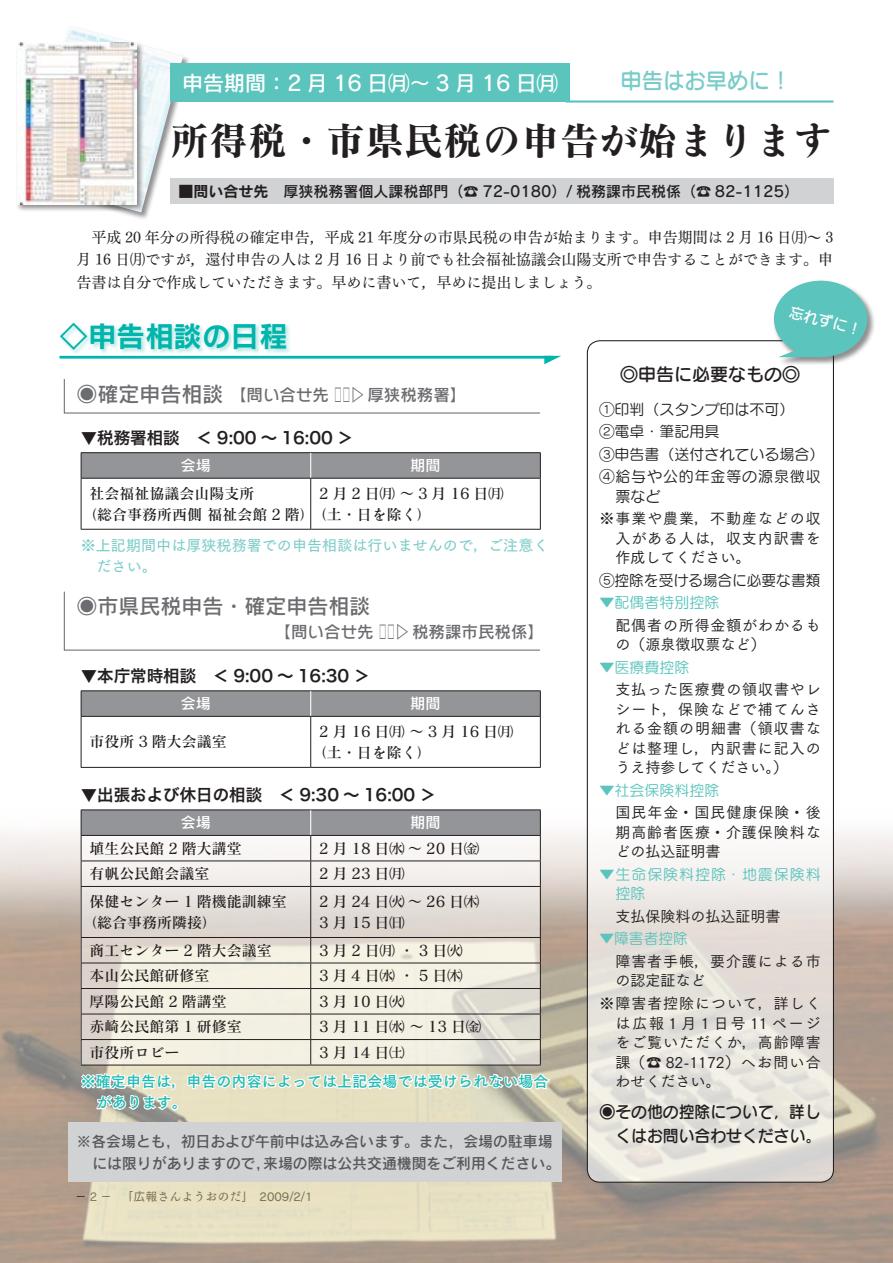
<style>
.page{position:relative;width:893px;height:1263px;background:#fff}
.page>*{position:absolute;margin:0;border:0;box-sizing:border-box;transform-origin:0 0}
.t1{font:39px "Matisse V Pro B";color:#231f20}
.t2{font:28.5px "Rodin NTLG Pro B";color:#00b5ac}
.t3{font:22.5px "Seurat Pro DB";color:#7accc8;scale:.95 1}
.t4{font:21px "Rodin Pro DB";color:#fff}
.t5{font:21px "Rodin NTLG Pro DB";color:#6c6d70}
.t6{font:18px "Seurat Pro DB";color:#231f20}
.t7{font:16.5px "Hira Kaku Pro W6";color:#231f20}
.t8{font:16.5px "Rodin NTLG Pro DB";color:#6c6d70}
.t9{font:16.5px/24px "Seurat Pro DB";color:#231f20;text-align:right;scale:.96 1}
.t10{font:15px/19.5px "Tsuku Go Pro M";letter-spacing:.06em;color:#231f20;text-align:justify}
.t11{font:15px/21px "Matisse V Pro DB";color:#231f20}
.t12{font:15px/22.5px "Tsuku Min Pro M";color:#231f20;text-align:justify}
.t13{font:15px/21px "Matisse V Pro DB";letter-spacing:.25em;color:#231f20}
.t14{font:15px/22.5px "Seurat Pro M";color:#231f20}
.t15{font:15px/21.1px "Rodin Pro DB";color:#57585a}
.t16{font:15px "Rodin Pro DB";color:#231f20}
.t17{font:15px/21.1px "Tsuku Go Pro B";letter-spacing:.005em;color:#22bcb5}
.t18{font:15px/21.1px "Tsuku Go Pro D";letter-spacing:.005em;color:#7accc8}
.t19{font:15px "Seurat Pro M";color:#5ac4bd}
.t20{font:15px/19.5px "Seurat Pro M";letter-spacing:.06em;color:#5ac4bd}
.t21{font:15px "Rodin NTLG Pro DB";color:#fff}
.t22{font:15px "Tsuku Go Pro M";color:#231f20}
.t23{font:15px "Seurat Pro DB";color:#fff}
.t24{font:12px "Antic Cezanne Pro M";color:#231f20}
.s1{font-family:"Rodin Pro B"}
.s2{font-size:21px}
.s3{font-family:"Rodin Pro DB"}
</style>
<div class="page">
<img style="left:0;top:808px;width:893px;height:455px">
<div style="left:68px;top:1123px;width:493px;height:59px;background:#d1d2d4"></div>
<svg style="left:82px;top:887px;width:458px;height:178px;background:#e3ddd7"></svg>
<svg style="left:587px;top:341px;width:246px;height:841px"></svg>
<div style="left:25px;top:24px;width:165px;height:195px;background:#231f20;opacity:.5"></div>
<img style="left:26px;top:26px;width:157px;height:186px">
<div style="left:15px;top:41px;width:129px;height:170px;background:#231f20;opacity:.5"></div>
<img style="left:17px;top:43px;width:119px;height:161px">
<div style="left:170px;top:64px;width:400px;height:38px;background:#5ac4bd"></div>
<div style="left:170px;top:179px;width:663px;height:25px;background:#d1d2d4"></div>
<hr style="left:566px;top:100px;width:267px;height:3px;background:#5ac4bd">
<div style="left:59px;top:321px;width:233px;height:34px;background:#00a99d;opacity:.3"></div>
<hr style="left:81px;top:452px;width:230px;height:1px;background:#231f20">
<hr style="left:311px;top:452px;width:230px;height:1px;background:#231f20">
<hr style="left:81px;top:478px;width:1px;height:51px;background:#231f20">
<hr style="left:540px;top:478px;width:1px;height:51px;background:#231f20">
<hr style="left:81px;top:529px;width:230px;height:1px;background:#231f20">
<hr style="left:311px;top:529px;width:230px;height:1px;background:#231f20">
<svg style="left:81px;top:453px;width:460px;height:25px;background:#909295"></svg>
<hr style="left:81px;top:478px;width:230px;height:1px;background:#231f20">
<hr style="left:311px;top:478px;width:230px;height:1px;background:#231f20">
<hr style="left:310px;top:478px;width:1px;height:51px;background:#231f20">
<hr style="left:60px;top:356px;width:493px;height:3px;background:#00b5ac">
<svg style="left:544px;top:356px;width:17px;height:8px"></svg>
<hr style="left:81px;top:690px;width:230px;height:1px;background:#231f20">
<hr style="left:311px;top:690px;width:230px;height:1px;background:#231f20">
<hr style="left:81px;top:717px;width:1px;height:50px;background:#231f20">
<hr style="left:540px;top:717px;width:1px;height:50px;background:#231f20">
<hr style="left:81px;top:767px;width:230px;height:1px;background:#231f20">
<hr style="left:311px;top:767px;width:230px;height:1px;background:#231f20">
<svg style="left:81px;top:691px;width:460px;height:25px;background:#909295"></svg>
<hr style="left:81px;top:716px;width:230px;height:1px;background:#231f20">
<hr style="left:311px;top:716px;width:230px;height:1px;background:#231f20">
<hr style="left:310px;top:717px;width:1px;height:50px;background:#231f20">
<hr style="left:81px;top:809px;width:230px;height:1px;background:#231f20">
<hr style="left:311px;top:809px;width:230px;height:1px;background:#231f20">
<hr style="left:81px;top:886px;width:230px;height:1px;background:#231f20">
<hr style="left:81px;top:887px;width:1px;height:50px;background:#231f20">
<hr style="left:311px;top:886px;width:230px;height:1px;background:#231f20">
<hr style="left:540px;top:887px;width:1px;height:50px;background:#231f20">
<hr style="left:81px;top:937px;width:230px;height:1px;background:#231f20">
<hr style="left:311px;top:937px;width:230px;height:1px;background:#231f20">
<hr style="left:81px;top:963px;width:230px;height:1px;background:#231f20">
<hr style="left:81px;top:988px;width:230px;height:1px;background:#231f20">
<hr style="left:81px;top:1014px;width:230px;height:1px;background:#231f20">
<hr style="left:81px;top:1039px;width:230px;height:1px;background:#231f20">
<hr style="left:81px;top:1065px;width:230px;height:1px;background:#231f20">
<svg style="left:81px;top:810px;width:460px;height:76px"></svg>
<hr style="left:310px;top:887px;width:1px;height:50px;background:#231f20">
<svg style="left:186px;top:938px;width:364px;height:185px;background:#e4e0d0"></svg>
<div style="left:171px;top:1104px;width:7px;height:6px;border:2px solid #fff;border-radius:50%"></div>
<svg style="left:79px;top:938px;width:98px;height:185px;background:#dad4c9"></svg>
<svg style="left:63px;top:379px;width:477px;height:35px"></svg>
<svg style="left:63px;top:591px;width:477px;height:60px"></svg>
<div style="left:772px;top:279px;width:103px;height:86px;background:#231f20;opacity:.5"></div>
<div style="left:774px;top:281px;width:93px;height:76px;background:#5ac4bd;border-radius:50%"></div>
<svg style="left:778px;top:340px;width:35px;height:17px"></svg>
<svg style="left:620px;top:100px;width:150px;height:79px"></svg>
<h3 class="t4" style="left:182px;top:69px;width:377px">申告期間：2 月 16 日㈪〜 3 月 16 日㈪</h3>
<h3 class="t3" style="left:620px;top:66px;width:181px">申告はお早めに！</h3>
<h1 class="t1" style="left:170px;top:115px;width:664px">所得税・市県民税の申告が始まります</h1>
<p class="t16" style="left:179px;top:181px;width:622px"><span class="s1">■問い合せ先</span> 厚狭税務署個人課税部門（☎ 72-0180）/ 税務課市民税係（☎ 82-1125）</p>
<p class="t12" style="left:77px;top:224px;width:758px">　平成 20 年分の所得税の確定申告，平成 21 年度分の市県民税の申告が始まります。申告期間は 2 月 16 日㈪〜 3月 16 日㈪ですが，還付申告の人は 2 月 16 日より前でも社会福祉協議会山陽支所で申告することができます。申告書は自分で作成していただきます。早めに書いて，早めに提出しましょう。</p>
<h2 class="t2" style="left:60px;top:317px;width:229px">◇申告相談の日程</h2>
<p class="t8" style="left:77px;top:383px;width:391px"><span class="s2">◉確定申告相談</span>【問い合せ先 □ □<span class="s3">▷</span>厚狭税務署】</p>
<p class="t7" style="left:81px;top:423px;width:274px">▼税務署相談　＜ 9:00 〜 16:00 ＞</p>
<p class="t21" style="left:181px;top:455px;width:31px">会場</p>
<p class="t21" style="left:411px;top:455px;width:31px">期間</p>
<p class="t11" style="left:82px;top:482px;width:234px;text-indent:8px">社会福祉協議会山陽支所<br>（総合事務所西側 福祉会館 2 階）</p>
<p class="t13" style="left:312px;top:482px;width:193px;text-indent:8px">2月2日㈪〜3月16日㈪（土・日を除く）</p>
<p class="t18" style="left:97px;top:533px;width:453px;text-indent:-16px">※上記期間中は厚狭税務署での申告相談は行いませんので，ご注意ください。</p>
<h3 class="t5" style="left:77px;top:592px;width:296px">◉市県民税申告・確定申告相談</h3>
<p class="t8" style="left:275px;top:621px;width:271px">【問い合せ先 □ □<span class="s3">▷</span>税務課市民税係】</p>
<p class="t7" style="left:81px;top:661px;width:291px">▼本庁常時相談　＜ 9:00 〜 16:30 ＞</p>
<p class="t21" style="left:181px;top:694px;width:31px">会場</p>
<p class="t21" style="left:411px;top:694px;width:31px">期間</p>
<p class="t11" style="left:90px;top:731px;width:139px">市役所 3 階大会議室</p>
<p class="t13" style="left:312px;top:720px;width:203px;text-indent:8px">2月16日㈪〜3月16日㈪（土・日を除く）</p>
<p class="t7" style="left:81px;top:780px;width:357px">▼出張および休日の相談　＜ 9:30 〜 16:00 ＞</p>
<p class="t21" style="left:181px;top:813px;width:31px">会場</p>
<p class="t21" style="left:411px;top:813px;width:31px">期間</p>
<p class="t11" style="left:90px;top:837px;width:154px">埴生公民館 2 階大講堂</p>
<p class="t13" style="left:319px;top:837px;width:162px">2月18日㈬〜20日㈮</p>
<p class="t11" style="left:90px;top:859px;width:199px;line-height:27.8px">有帆公民館会議室<br>保健センター 1 階機能訓練室</p>
<p class="t11" style="left:82px;top:911px;width:136px">（総合事務所隣接）</p>
<p class="t13" style="left:319px;top:890px;width:162px">2月24日㈫〜26日㈭</p>
<p class="t11" style="left:90px;top:939px;width:184px">商工センター 2 階大会議室</p>
<p class="t11" style="left:319px;top:939px;width:194px">3月2日㈪・3日㈫　　　</p>
<p class="t11" style="left:90px;top:965px;width:121px">本山公民館研修室</p>
<p class="t11" style="left:319px;top:965px;width:194px">3月4日㈬・5日㈭　　　</p>
<p class="t11" style="left:90px;top:988px;width:154px;line-height:25.5px">厚陽公民館 2 階講堂赤崎公民館第 1 研修室</p>
<p class="t13" style="left:319px;top:1016px;width:196px">3月11日㈬〜13日㈮　　</p>
<p class="t11" style="left:90px;top:1041px;width:91px">市役所ロビー</p>
<p class="t17" style="left:97px;top:1069px;width:453px;text-indent:-16px">※確定申告は，申告の内容によっては上記会場では受けられない場合があります。</p>
<p class="t15" style="left:92px;top:1131px;width:469px;text-indent:-16px">※各会場とも，初日および午前中は込み合います。また，会場の駐車場には限りがありますので，来場の際は公共交通機関をご利用ください。</p>
<p class="t24" style="left:75px;top:1189px;width:239px">− 2 − 「広報さんようおのだ」　2009/2/1</p>
<p class="t23" style="left:792px;top:302px;width:77px;rotate:15deg">忘れずに！</p>
<p class="t6" style="left:620px;top:363px;width:181px">◎申告に必要なもの◎</p>
<p class="t14" style="left:600px;top:397px;width:226px">①印判（スタンプ印は不可）<br>②電卓・筆記用具<br>③申告書（送付されている場合）<br>④給与や公的年金等の源泉徴収</p>
<p class="t14" style="left:615px;top:484px;width:46px">票など</p>
<p class="t10" style="left:615px;top:507px;width:207px;text-indent:-16px">※事業や農業，不動産などの収入がある人は，収支内訳書を作成してください。</p>
<p class="t14" style="left:600px;top:568px;width:222px">⑤控除を受ける場合に必要な書類</p>
<p class="t19" style="left:600px;top:593px;width:121px">▼配偶者特別控除</p>
<p class="t10" style="left:615px;top:614px;width:207px">配偶者の所得金額がわかるもの（源泉徴収票など）</p>
<p class="t19" style="left:600px;top:657px;width:91px">▼医療費控除</p>
<p class="t10" style="left:615px;top:678px;width:207px">支払った医療費の領収書やレシート，保険などで補てんされる金額の明細書（領収書などは整理し，内訳書に記入のうえ持参してください。）</p>
<p class="t19" style="left:600px;top:780px;width:121px">▼社会保険料控除</p>
<p class="t10" style="left:615px;top:801px;width:207px">国民年金・国民健康保険・後期高齢者医療・介護保険料などの払込証明書</p>
<p class="t20" style="left:615px;top:864px;width:207px;text-indent:-16px">▼生命保険料控除・地震保険料控除</p>
<p class="t22" style="left:615px;top:904px;width:167px">支払保険料の払込証明書</p>
<p class="t19" style="left:600px;top:929px;width:90px">▼障害者控除</p>
<p class="t10" style="left:615px;top:950px;width:207px">障害者手帳，要介護による市の認定証など</p>
<p class="t10" style="left:615px;top:992px;width:207px;text-indent:-16px">※障害者控除について，詳しくは広報1月1日号11ページをご覧いただくか，高齢障害課（☎ 82-1172）へお問い合わせください。</p>
<p class="t9" style="left:600px;top:1099px;width:232px">◉その他の控除について，詳しくはお問い合わせください。</p>
</div>
